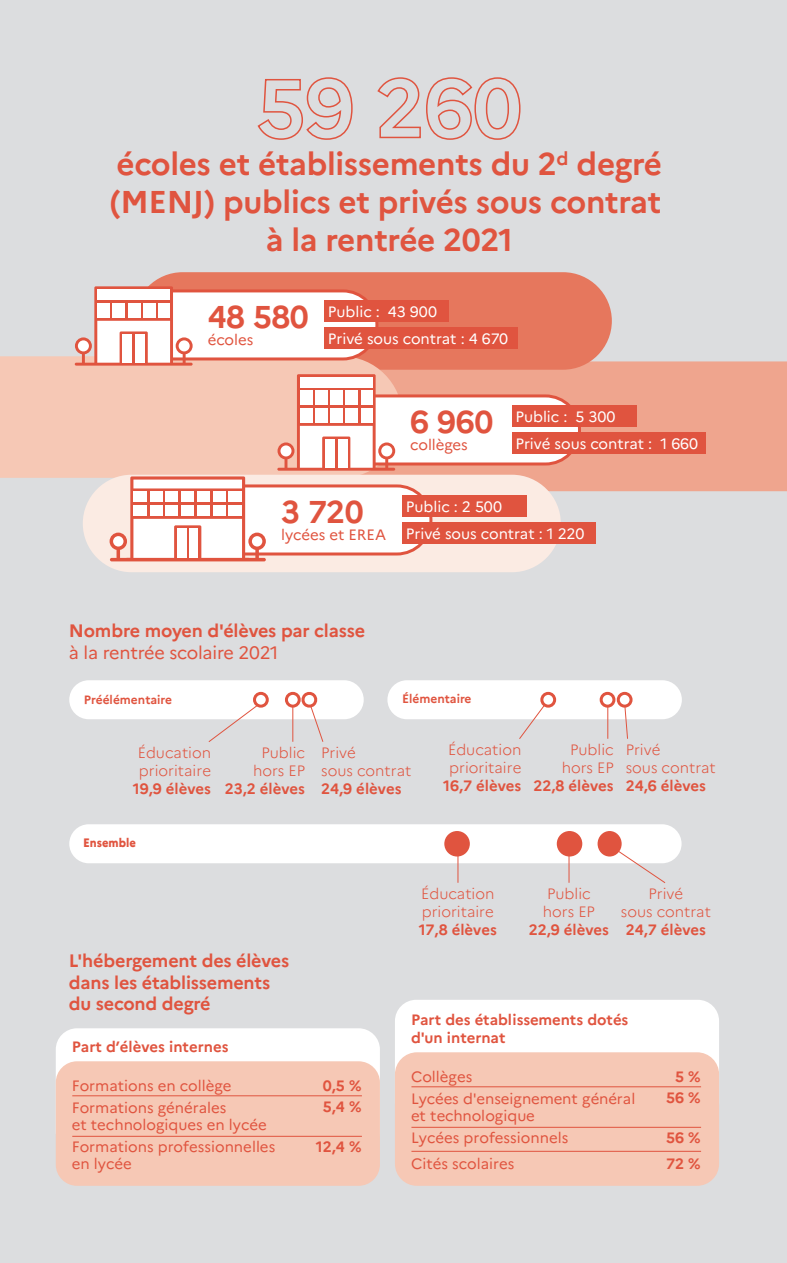
<style>
.page{position:relative;width:787px;height:1263px;background:#dcdddf}
.page>*{position:absolute;margin:0;border:0;box-sizing:border-box;transform-origin:0 0}
.t1{font:700 31.5px/37.8px "Marianne";letter-spacing:-.01em;color:#e0543f;text-align:center}
.t2{font:700 18px/21.6px "Marianne";letter-spacing:-.01em;color:#e0543f}
.t3{font:18px "Marianne";letter-spacing:-.01em;color:#e0543f}
.t4{font:15px/22.5px "Marianne";color:#e0543f}
.t5{font:700 15px/21px "Marianne";color:#e0543f}
.t6{font:300 15px/18px "Marianne";color:#e0543f}
.t7{font:15px/27px "Marianne";color:#fff}
.t8{font:700 12px "Marianne";color:#e0543f}
.t9{font:800 12px "Marianne";color:#e0543f;scale:.94 1}
</style>
<div class="page">
<svg style="left:257px;top:77px;width:96px;height:63px"></svg>
<svg style="left:377px;top:77px;width:144px;height:63px"></svg>
<div style="left:402px;top:361px;width:385px;height:130px;background:#efa58e"></div>
<div style="left:134px;top:272px;width:478px;height:98px;background:#e6775d;border-radius:49px"></div>
<div style="left:0;top:356px;width:402px;height:122px;background:#f6c8b5"></div>
<div style="left:83px;top:475px;width:478px;height:97px;background:#fbebe3;border-radius:49px"></div>
<div style="left:126px;top:291px;width:251px;height:68px;background:#fff;border-radius:34px"></div>
<div style="left:125px;top:289px;width:253px;height:71px;border:3px solid #e0543f;border-radius:34px"></div>
<svg style="left:75px;top:286px;width:118px;height:80px"></svg>
<div style="left:135px;top:334px;width:10px;height:29px;background:#fff"></div>
<div style="left:122px;top:334px;width:10px;height:29px;background:#fff"></div>
<div style="left:179px;top:340px;width:11px;height:11px;background:#fff;border-radius:50%"></div>
<div style="left:329px;top:396px;width:250px;height:68px;background:#fff;border-radius:34px"></div>
<div style="left:327px;top:394px;width:254px;height:71px;border:3px solid #e0543f;border-radius:34px"></div>
<svg style="left:277px;top:374px;width:118px;height:97px"></svg>
<div style="left:338px;top:439px;width:9px;height:29px;background:#fff"></div>
<div style="left:325px;top:439px;width:10px;height:29px;background:#fff"></div>
<div style="left:381px;top:445px;width:11px;height:11px;background:#fff;border-radius:50%"></div>
<div style="left:180px;top:486px;width:251px;height:68px;background:#fff;border-radius:34px"></div>
<div style="left:179px;top:484px;width:253px;height:71px;border:3px solid #e0543f;border-radius:34px"></div>
<svg style="left:110px;top:476px;width:156px;height:85px"></svg>
<div style="left:189px;top:528px;width:9px;height:30px;background:#fff"></div>
<div style="left:177px;top:528px;width:9px;height:30px;background:#fff"></div>
<div style="left:324px;top:301px;width:125px;height:21px;background:#e0543f"></div>
<div style="left:324px;top:328px;width:194px;height:21px;background:#e0543f"></div>
<div style="left:512px;top:406px;width:124px;height:21px;background:#e0543f"></div>
<div style="left:512px;top:433px;width:193px;height:21px;background:#e0543f"></div>
<div style="left:402px;top:496px;width:125px;height:21px;background:#e0543f"></div>
<div style="left:402px;top:523px;width:194px;height:21px;background:#e0543f"></div>
<div style="left:69px;top:680px;width:295px;height:39px;background:#fff;border-radius:20px"></div>
<div style="left:387px;top:680px;width:295px;height:39px;background:#fff;border-radius:20px"></div>
<div style="left:69px;top:824px;width:612px;height:39px;background:#fff;border-radius:20px"></div>
<div style="left:444px;top:831px;width:26px;height:25px;background:#e0543f;border-radius:50%"></div>
<div style="left:557px;top:831px;width:25px;height:25px;background:#e0543f;border-radius:50%"></div>
<div style="left:597px;top:831px;width:24px;height:25px;background:#e0543f;border-radius:50%"></div>
<svg style="left:208px;top:706px;width:48px;height:36px"></svg>
<hr style="left:292px;top:703px;width:1px;height:39px;background:#e0543f">
<svg style="left:519px;top:706px;width:25px;height:33px"></svg>
<hr style="left:607px;top:700px;width:1px;height:39px;background:#e0543f">
<svg style="left:624px;top:707px;width:4px;height:32px"></svg>
<hr style="left:457px;top:844px;width:1px;height:39px;background:#e0543f">
<hr style="left:568px;top:844px;width:1px;height:39px;background:#e0543f">
<svg style="left:607px;top:843px;width:58px;height:40px"></svg>
<div style="left:253px;top:692px;width:16px;height:16px;border:3px solid #e0543f;border-radius:50%"></div>
<div style="left:286px;top:693px;width:13px;height:13px;background:#fff;border-radius:50%"></div>
<div style="left:285px;top:692px;width:16px;height:16px;border:3px solid #e0543f;border-radius:50%"></div>
<svg style="left:298px;top:692px;width:25px;height:50px"></svg>
<div style="left:540px;top:692px;width:16px;height:16px;border:3px solid #e0543f;border-radius:50%"></div>
<div style="left:601px;top:693px;width:13px;height:13px;background:#fff;border-radius:50%"></div>
<div style="left:599px;top:692px;width:16px;height:16px;border:3px solid #e0543f;border-radius:50%"></div>
<div style="left:616px;top:692px;width:16px;height:16px;border:3px solid #e0543f;border-radius:50%"></div>
<div style="left:56px;top:1028px;width:324px;height:125px;background:#fff;border-radius:21px"></div>
<div style="left:56px;top:1061px;width:324px;height:125px;background:#f6c8b5;border-radius:21px"></div>
<hr style="left:72px;top:1095px;width:290px;height:1px;background:#e0543f">
<hr style="left:72px;top:1136px;width:290px;height:1px;background:#e0543f">
<div style="left:395px;top:1000px;width:324px;height:124px;background:#fff;border-radius:21px"></div>
<div style="left:395px;top:1052px;width:324px;height:134px;background:#f6c8b5;border-radius:22px"></div>
<hr style="left:411px;top:1086px;width:290px;height:1px;background:#e0543f">
<hr style="left:411px;top:1127px;width:290px;height:1px;background:#e0543f">
<hr style="left:411px;top:1151px;width:290px;height:1px;background:#e0543f">
<h1 class="t1" style="left:109px;top:145px;width:554px">écoles et établissements du 2<sup>d</sup> degré (MENJ) publics et privés sous contrat à la rentrée 2021</h1>
<h1 class="t1" style="left:208px;top:298px;width:102px">48 580</h1>
<p class="t4" style="left:208px;top:328px;width:47px">écoles</p>
<p class="t7" style="left:328px;top:298px;width:182px">Public : 43 900<br>Privé sous contrat : 4 670</p>
<h1 class="t1" style="left:410px;top:403px;width:85px">6 960</h1>
<p class="t4" style="left:410px;top:433px;width:59px">collèges</p>
<p class="t7" style="left:515px;top:403px;width:184px">Public : 5 300<br>Privé sous contrat : 1 660</p>
<h1 class="t1" style="left:281px;top:493px;width:84px">3 720</h1>
<p class="t4" style="left:281px;top:523px;width:106px">lycées et EREA</p>
<p class="t7" style="left:406px;top:493px;width:180px">Public : 2 500<br>Privé sous contrat : 1 220</p>
<p class="t2" style="left:69px;top:620px;width:298px">Nombre moyen d'élèves par classe</p>
<p class="t3" style="left:69px;top:641px;width:211px">à la rentrée scolaire 2021</p>
<p class="t8" style="left:84px;top:691px;width:90px">Préélémentaire</p>
<p class="t8" style="left:402px;top:689px;width:71px">Élémentaire</p>
<p class="t6" style="left:138px;top:743px;width:75px">Éducation prioritaire</p>
<p class="t5" style="left:133px;top:778px;width:80px">19,9 élèves</p>
<p class="t6" style="left:253px;top:743px;width:54px;text-align:center">Public hors EP</p>
<p class="t5" style="left:225px;top:778px;width:82px">23,2 élèves</p>
<p class="t6" style="left:321px;top:743px;width:92px">Privé<br>sous contrat</p>
<p class="t5" style="left:321px;top:778px;width:82px">24,9 élèves</p>
<p class="t6" style="left:448px;top:740px;width:75px">Éducation prioritaire</p>
<p class="t5" style="left:443px;top:775px;width:80px">16,7 élèves</p>
<p class="t6" style="left:561px;top:740px;width:54px;text-align:center">Public hors EP</p>
<p class="t5" style="left:533px;top:775px;width:82px">22,8 élèves</p>
<p class="t6" style="left:625px;top:740px;width:92px">Privé<br>sous contrat</p>
<p class="t5" style="left:625px;top:775px;width:82px">24,6 élèves</p>
<p class="t9" style="left:83px;top:833px;width:58px">Ensemble</p>
<p class="t6" style="left:421px;top:884px;width:75px">Éducation prioritaire</p>
<p class="t5" style="left:418px;top:919px;width:80px">17,8 élèves</p>
<p class="t6" style="left:543px;top:884px;width:54px">Public hors EP</p>
<p class="t5" style="left:528px;top:919px;width:82px">22,9 élèves</p>
<p class="t6" style="left:621px;top:884px;width:92px;text-align:center">Privé<br>sous contrat</p>
<p class="t5" style="left:625px;top:919px;width:82px">24,7 élèves</p>
<p class="t2" style="left:69px;top:950px;width:222px">L'hébergement des élèves dans les établissements du second degré</p>
<p class="t5" style="left:72px;top:1036px;width:158px">Part d’élèves internes</p>
<p class="t4" style="left:72px;top:1074px;width:161px">Formations en collège<br>Formations générales</p>
<p class="t4" style="left:72px;top:1113px;width:205px">et technologiques en lycée<br>Formations professionnelles</p>
<p class="t4" style="left:72px;top:1152px;width:62px">en lycée</p>
<p class="t5" style="left:323px;top:1075px;width:40px">0,5 %<br>5,4 %</p>
<p class="t5" style="left:316px;top:1136px;width:47px">12,4 %</p>
<p class="t5" style="left:411px;top:1010px;width:219px;line-height:18px">Part des établissements dotés d'un internat</p>
<p class="t4" style="left:411px;top:1065px;width:226px">Collèges<br>Lycées d'enseignement général</p>
<p class="t4" style="left:411px;top:1104px;width:159px">et technologique<br>Lycées professionnels</p>
<p class="t4" style="left:411px;top:1152px;width:105px">Cités scolaires</p>
<p class="t5" style="left:666px;top:1066px;width:36px;text-align:right">5 %<br>56 %</p>
<p class="t5" style="left:666px;top:1125px;width:36px;line-height:25.5px">56 %<br>72 %</p>
</div>
